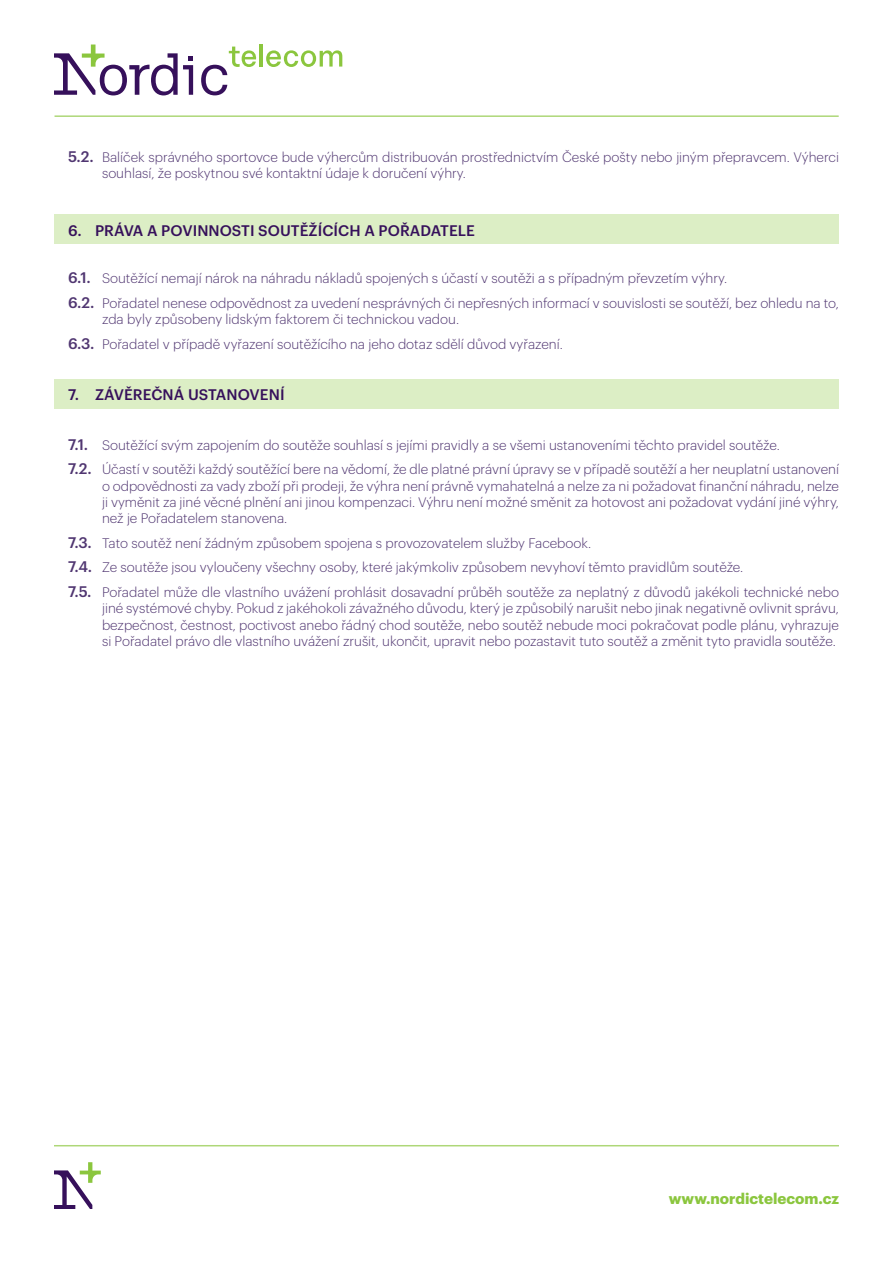
<style>
.page{position:relative;width:893px;height:1263px;background:#fff}
.page>*{position:absolute;margin:0;border:0;box-sizing:border-box;transform-origin:0 0}
.t1{font:500 15px "Graphik";letter-spacing:.005em;color:#36105b}
.t2{font:700 15px "Graphik";color:#8bc63e}
.t3{font:300 13.5px/24.8px "Graphik";color:#503671}
.s1{font-weight:500;font-size:15px}
</style>
<div class="page">
<svg style="left:266px;top:50px;width:76px;height:17px"></svg>
<hr style="left:259px;top:44px;width:4px;height:23px;background:#8bc63e">
<svg style="left:54px;top:45px;width:139px;height:50px"></svg>
<svg style="left:201px;top:47px;width:56px;height:48px"></svg>
<hr style="left:55px;top:115px;width:784px;height:2px;background:#8bc63e">
<hr style="left:54px;top:1145px;width:785px;height:1px;background:#8bc63e">
<svg style="left:54px;top:1162px;width:47px;height:47px"></svg>
<div style="left:54px;top:214px;width:785px;height:30px;background:#dceec5"></div>
<div style="left:54px;top:379px;width:785px;height:30px;background:#dceec5"></div>
<p class="t3" style="left:102px;top:148px;width:738px;line-height:16.2px;text-indent:-34px"><span class="s1">5.2.</span> Balíček správného sportovce bude výhercům distribuován prostřednictvím České pošty nebo jiným přepravcem. Výherci souhlasí, že poskytnou své kontaktní údaje k doručení výhry.</p>
<p class="t1" style="left:68px;top:219px;width:408px">6. PRÁVA A POVINNOSTI SOUTĚŽÍCÍCH A POŘADATELE</p>
<p class="t3" style="left:68px;top:265px;width:772px"><span class="s1">6.1.</span> Soutěžící nemají nárok na náhradu nákladů spojených s účastí v soutěži a s případným převzetím výhry.<br><span class="s1">6.2.</span> Pořadatel nenese odpovědnost za uvedení nesprávných či nepřesných informací v souvislosti se soutěží, bez ohledu na to,</p>
<p class="t3" style="left:68px;top:306px;width:496px;text-indent:34px">zda byly způsobeny lidským faktorem či technickou vadou.<br><span class="s1">6.3.</span> Pořadatel v případě vyřazení soutěžícího na jeho dotaz sdělí důvod vyřazení.</p>
<p class="t1" style="left:68px;top:383px;width:218px">7. ZÁVĚREČNÁ USTANOVENÍ</p>
<p class="t3" style="left:68px;top:431px;width:772px"><span class="s1">7.1.</span> Soutěžící svým zapojením do soutěže souhlasí s jejími pravidly a se všemi ustanoveními těchto pravidel soutěže.<br><span class="s1">7.2.</span> Účastí v soutěži každý soutěžící bere na vědomí, že dle platné právní úpravy se v případě soutěží a her neuplatní ustanovení</p>
<p class="t3" style="left:102px;top:477px;width:738px;line-height:16.2px;text-align:justify">o odpovědnosti za vady zboží při prodeji, že výhra není právně vymahatelná a nelze za ni požadovat finanční náhradu, nelze ji vyměnit za jiné věcné plnění ani jinou kompenzaci. Výhru není možné směnit za hotovost ani požadovat vydání jiné výhry, než je Pořadatelem stanovena.</p>
<p class="t3" style="left:68px;top:529px;width:772px"><span class="s1">7.3.</span> Tato soutěž není žádným způsobem spojena s provozovatelem služby Facebook.<br><span class="s1">7.4.</span> Ze soutěže jsou vyloučeny všechny osoby, které jakýmkoliv způsobem nevyhoví těmto pravidlům soutěže.<br><span class="s1">7.5.</span> Pořadatel může dle vlastního uvážení prohlásit dosavadní průběh soutěže za neplatný z důvodů jakékoli technické nebo</p>
<p class="t3" style="left:102px;top:599px;width:738px;line-height:16.2px;text-align:justify">jiné systémové chyby. Pokud z jakéhokoli závažného důvodu, který je způsobilý narušit nebo jinak negativně ovlivnit správu, bezpečnost, čestnost, poctivost anebo řádný chod soutěže, nebo soutěž nebude moci pokračovat podle plánu, vyhrazuje si Pořadatel právo dle vlastního uvážení zrušit, ukončit, upravit nebo pozastavit tuto soutěž a změnit tyto pravidla soutěže.</p>
<p class="t2" style="left:669px;top:1187px;width:172px">www.nordictelecom.cz</p>
</div>
